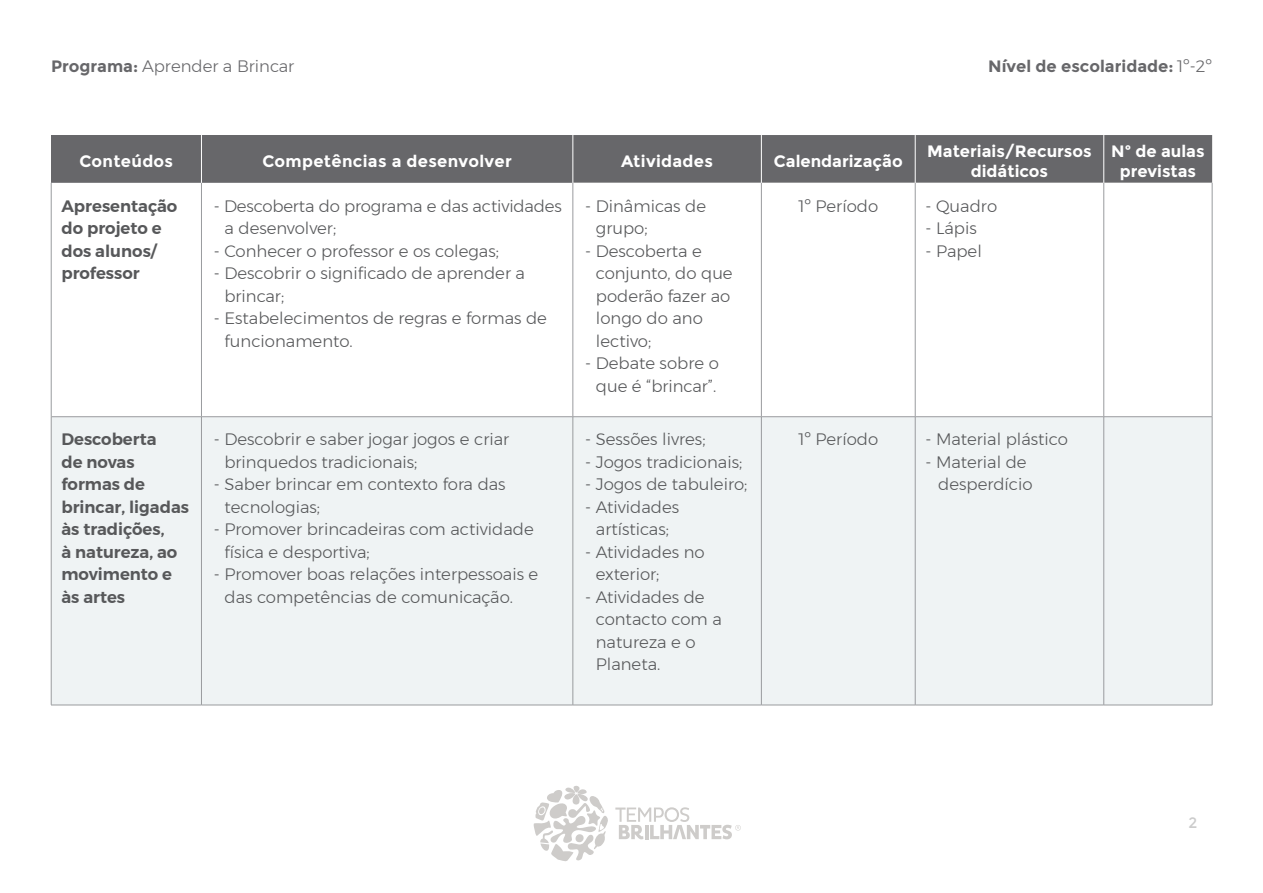
<style>
.page{position:relative;width:1263px;height:893px;background:#fff}
.page>*{position:absolute;margin:0;border:0;box-sizing:border-box;transform-origin:0 0}
.x{font:300 16.5px/22.5px "Montserrat";color:#57585a}
.t1{font:600 16.5px/22.5px "Montserrat";color:#57585a}
.t2{font:700 16.5px "Montserrat";color:#fff}
.t3{font:700 16.5px "Montserrat";letter-spacing:.02em;color:#fff}
.t4{font:300 16.5px "Montserrat";color:#67676a}
.t5{font:700 16.5px "Montserrat";color:#67676a}
.x-2{font:15px "Montserrat";color:#ccc}
.s1{font-weight:700}
.s2{font-weight:300}
</style>
<div class="page">
<svg style="left:533px;top:786px;width:75px;height:76px"></svg>
<svg style="left:615px;top:807px;width:126px;height:32px"></svg>
<div style="left:51px;top:135px;width:150px;height:48px;background:#67676a"></div>
<div style="left:201px;top:135px;width:372px;height:48px;background:#67676a"></div>
<div style="left:574px;top:135px;width:638px;height:48px;background:#67676a"></div>
<svg style="left:572px;top:183px;width:640px;height:233px"></svg>
<div style="left:52px;top:417px;width:709px;height:288px;background:#eff3f4"></div>
<div style="left:762px;top:417px;width:450px;height:288px;background:#eff3f4"></div>
<hr style="left:51px;top:183px;width:1px;height:234px;background:#999b9e">
<hr style="left:201px;top:183px;width:1px;height:234px;background:#999b9e">
<hr style="left:573px;top:183px;width:1px;height:234px;background:#999b9e">
<hr style="left:761px;top:183px;width:1px;height:234px;background:#999b9e">
<hr style="left:915px;top:183px;width:1px;height:234px;background:#999b9e">
<hr style="left:1103px;top:183px;width:1px;height:234px;background:#999b9e">
<hr style="left:1212px;top:183px;width:1px;height:234px;background:#999b9e">
<hr style="left:51px;top:417px;width:1px;height:288px;background:#999b9e">
<hr style="left:201px;top:417px;width:1px;height:288px;background:#999b9e">
<hr style="left:573px;top:417px;width:1px;height:288px;background:#999b9e">
<hr style="left:761px;top:417px;width:1px;height:288px;background:#999b9e">
<hr style="left:915px;top:417px;width:1px;height:288px;background:#999b9e">
<hr style="left:1103px;top:417px;width:1px;height:288px;background:#999b9e">
<hr style="left:1212px;top:417px;width:1px;height:288px;background:#999b9e">
<hr style="left:51px;top:416px;width:150px;height:1px;background:#999b9e">
<hr style="left:201px;top:416px;width:372px;height:1px;background:#999b9e">
<hr style="left:573px;top:416px;width:188px;height:1px;background:#999b9e">
<hr style="left:761px;top:416px;width:154px;height:1px;background:#999b9e">
<hr style="left:915px;top:416px;width:189px;height:1px;background:#999b9e">
<hr style="left:1104px;top:416px;width:108px;height:1px;background:#999b9e">
<hr style="left:51px;top:705px;width:150px;height:1px;background:#999b9e">
<hr style="left:201px;top:705px;width:372px;height:1px;background:#999b9e">
<hr style="left:573px;top:705px;width:188px;height:1px;background:#999b9e">
<hr style="left:761px;top:705px;width:154px;height:1px;background:#999b9e">
<hr style="left:915px;top:705px;width:189px;height:1px;background:#999b9e">
<hr style="left:1104px;top:705px;width:108px;height:1px;background:#999b9e">
<hr style="left:201px;top:135px;width:1px;height:48px;background:#fff">
<hr style="left:761px;top:135px;width:1px;height:48px;background:#fff">
<hr style="left:915px;top:135px;width:1px;height:48px;background:#fff">
<hr style="left:1103px;top:135px;width:1px;height:48px;background:#fff">
<p class="t4" style="left:51px;top:54px;width:245px"><span class="s1">Programa:</span> Aprender a Brincar</p>
<p class="t5" style="left:988px;top:56px;width:225px">Nível de escolaridade: <span class="s2">1º-2º</span></p>
<p class="t3" style="left:79px;top:151px;width:95px">Conteúdos</p>
<p class="t3" style="left:262px;top:151px;width:251px">Competências a desenvolver</p>
<p class="t3" style="left:621px;top:151px;width:93px">Atividades</p>
<p class="t2" style="left:774px;top:151px;width:130px">Calendarização</p>
<p class="t2" style="left:927px;top:141px;width:166px">Materiais/Recursos</p>
<p class="t2" style="left:971px;top:161px;width:79px">didáticos</p>
<p class="t1" style="left:61px;top:194px;width:117px">Apresentação do projeto e dos alunos/</p>
<p class="t1" style="left:61px;top:262px;width:80px">professor</p>
<p class="x" style="left:224px;top:194px;width:339px;text-indent:-11px">- Descoberta do programa e das actividades a desenvolver;</p>
<p class="x" style="left:214px;top:239px;width:287px">- Conhecer o professor e os colegas;</p>
<p class="x" style="left:224px;top:262px;width:302px;text-indent:-11px">- Descobrir o significado de aprender a brincar;</p>
<p class="x" style="left:224px;top:307px;width:324px;text-indent:-11px">- Estabelecimentos de regras e formas de funcionamento.</p>
<p class="t1" style="left:61px;top:428px;width:129px">Descoberta<br>de novas formas de brincar, ligadas às tradições,<br>à natureza, ao movimento e às artes</p>
<p class="x" style="left:224px;top:428px;width:286px;text-indent:-11px">- Descobrir e saber jogar jogos e criar brinquedos tradicionais;</p>
<p class="x" style="left:224px;top:473px;width:283px;text-indent:-11px">- Saber brincar em contexto fora das tecnologias;</p>
<p class="x" style="left:224px;top:518px;width:311px;text-indent:-11px">- Promover brincadeiras com actividade física e desportiva;</p>
<p class="x" style="left:224px;top:563px;width:315px;text-indent:-11px">- Promover boas relações interpessoais e das competências de comunicação.</p>
<p class="x" style="left:596px;top:194px;width:112px;text-indent:-11px">- Dinâmicas de grupo;</p>
<p class="x" style="left:596px;top:239px;width:138px;text-indent:-11px">- Descoberta e conjunto, do que poderão fazer ao longo do ano lectivo;</p>
<p class="x" style="left:585px;top:352px;width:135px;text-align:center">- Debate sobre o que é “brincar”.</p>
<p class="x" style="left:585px;top:428px;width:122px">- Sessões livres;</p>
<p class="x" style="left:585px;top:451px;width:159px">- Jogos tradicionais;</p>
<p class="x" style="left:585px;top:473px;width:164px">- Jogos de tabuleiro;</p>
<p class="x" style="left:585px;top:496px;width:95px;text-align:center">- Atividades artísticas;</p>
<p class="x" style="left:596px;top:541px;width:110px;text-indent:-11px">- Atividades no exterior;</p>
<p class="x" style="left:596px;top:586px;width:128px;text-indent:-11px">- Atividades de contacto com a natureza e o<br>Planeta.</p>
<p class="x" style="left:798px;top:194px;width:81px">1º Período</p>
<p class="x" style="left:925px;top:194px;width:73px">- Quadro</p>
<p class="x" style="left:925px;top:217px;width:53px">- Lápis</p>
<p class="x" style="left:925px;top:239px;width:58px">- Papel</p>
<p class="x" style="left:798px;top:428px;width:81px">1º Período</p>
<p class="x" style="left:925px;top:428px;width:144px">- Material plástico</p>
<p class="x" style="left:938px;top:451px;width:96px;text-indent:-13px">- Material de desperdício</p>
<p class="t2" style="left:1111px;top:141px;width:95px">Nº de aulas</p>
<p class="t2" style="left:1120px;top:161px;width:78px">previstas</p>
<p class="x-2" style="left:1188px;top:814px;width:10px">2</p>
</div>
